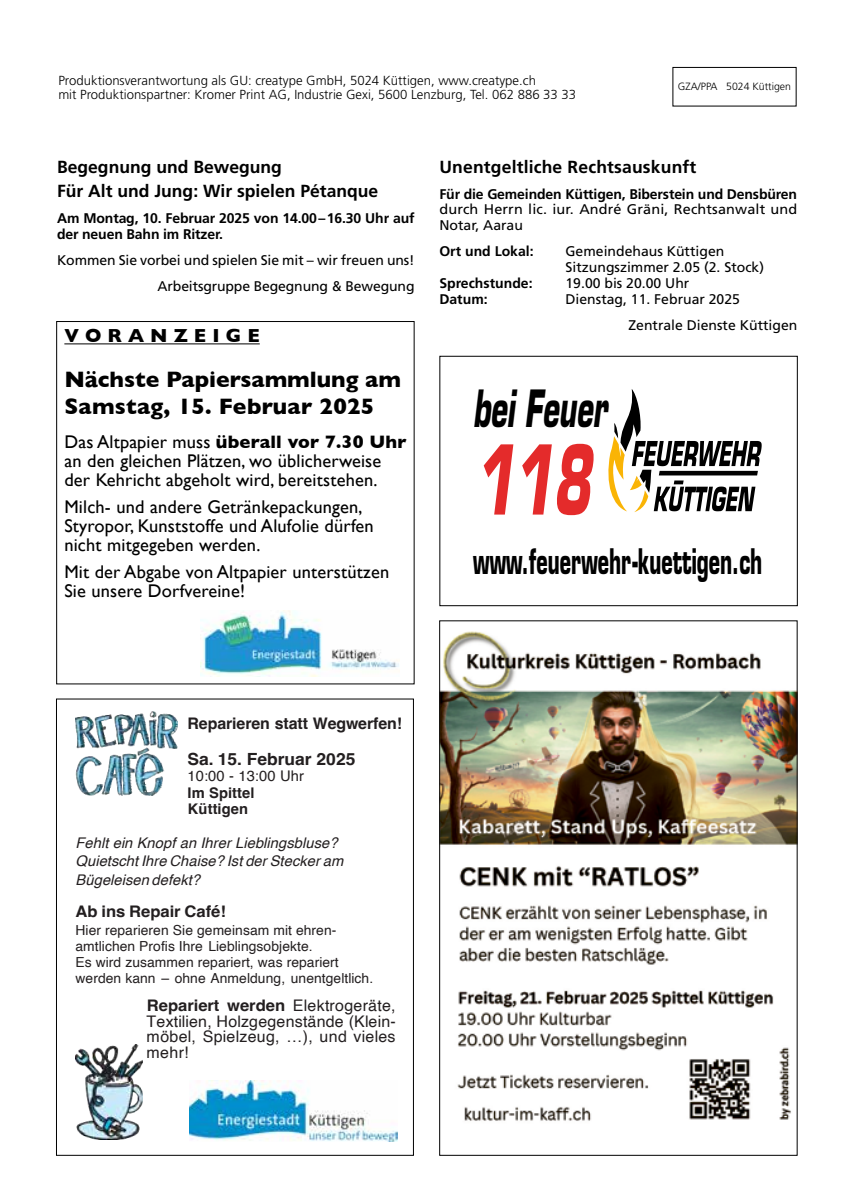
<style>
.page{position:relative;width:854px;height:1201px;background:#fff}
.page>*{position:absolute;margin:0;border:0;box-sizing:border-box;transform-origin:0 0}
.t1{font:italic 700 93.62px "Eurostile";color:#e42b2b;scale:.57 1}
.t2{font:italic 700 50.05px "Eurostile";color:#000;scale:.57 1}
.t3{font:700 34.3px "Eurostile";color:#000;scale:.57 1}
.t4{font:700 22.75px/27.3px "Gill Sans";color:#000}
.t5{font:700 19.25px "Gill Sans";color:#000}
.t6{font:18.38px/19.2px "Gill Sans";letter-spacing:.01em;color:#000}
.t7{font:700 17.5px/24.5px "Frutiger LT Std";color:#000}
.t8{font:700 16.8px "Helvetica";color:#231f20;scale:1.04 1}
.t9{font:15.92px/15.6px "Helvetica";letter-spacing:.015em;color:#231f20;text-align:justify}
.t10{font:700 15.92px "Helvetica";letter-spacing:-.005em;color:#231f20}
.t11{font:700 15.92px "Helvetica";letter-spacing:-.005em;color:#231f20;scale:1.04 1}
.t12{font:italic 14.7px/18.2px "Helvetica";letter-spacing:.005em;color:#231f20}
.t13{font:700 14.7px/16.3px "Helvetica";letter-spacing:.005em;color:#231f20}
.t14{font:14.7px "Helvetica";letter-spacing:.005em;color:#231f20}
.t15{font:14px/26.2px "Frutiger LT Std";color:#000}
.t16{font:700 14px/15.8px "Frutiger LT Std";letter-spacing:-.01em;color:#000}
.t17{font:13.83px/16.1px "Helvetica";letter-spacing:.005em;color:#231f20}
.t18{font:300 13.12px/14.9px "Frutiger LT Std";color:#000}
.t19{font:300 10.5px "Frutiger LT Std";color:#000}
.s1{font-weight:700}
</style>
<div class="page">
<div style="left:672px;top:67px;width:124px;height:39px;border:1px solid #000"></div>
<hr style="left:64px;top:343px;width:196px;height:1px;background:#000">
<div style="left:56px;top:321px;width:358px;height:363px;border:1px solid #000"></div>
<img style="left:441px;top:631px;width:354px;height:490px">
<img style="left:75px;top:711px;width:103px;height:84px">
<img style="left:75px;top:1044px;width:67px;height:95px">
<img style="left:190px;top:1080px;width:207px;height:61px">
<img style="left:200px;top:610px;width:199px;height:66px">
<svg style="left:608px;top:389px;width:153px;height:123px"></svg>
<div style="left:439px;top:356px;width:358px;height:250px;border:1px solid #000"></div>
<p class="t18" style="left:58px;top:73px;width:519px">Produktionsverantwortung als GU: creatype GmbH, 5024 Küttigen, www.creatype.ch<br>mit Produktionspartner: Kromer Print AG, Industrie Gexi, 5600 Lenzburg, Tel. 062 886 33 33</p>
<p class="t19" style="left:677px;top:81px;width:115px">GZA/PPA 5024 Küttigen</p>
<p class="t7" style="left:57px;top:155px;width:322px">Begegnung und Bewegung<br>Für Alt und Jung: Wir spielen Pétanque</p>
<p class="t16" style="left:57px;top:210px;width:359px">Am Montag, 10. Februar 2025 von 14.00–16.30 Uhr auf der neuen Bahn im Ritzer.</p>
<p class="t15" style="left:57px;top:247px;width:359px;text-align:right">Kommen Sie vorbei und spielen Sie mit – wir freuen uns!<br>Arbeitsgruppe Begegnung &amp; Bewegung</p>
<p class="t5" style="left:64px;top:321px;width:197px">V O R A N Z E I G E</p>
<p class="t4" style="left:64px;top:365px;width:338px">Nächste Papiersammlung am<br>Samstag, 15. Februar 2025</p>
<p class="t6" style="left:64px;top:431px;width:343px">Das Altpapier muss <span class="s1">überall vor 7.30 Uhr </span>an den gleichen Plätzen, wo üblicherweise der Kehricht abgeholt wird, bereitstehen.</p>
<p class="t6" style="left:64px;top:497px;width:311px">Milch- und andere Getränkepackungen,<br>Styropor, Kunststoffe und Alufolie dürfen nicht mitgegeben werden.</p>
<p class="t6" style="left:64px;top:562px;width:326px">Mit der Abgabe von Altpapier unterstützen<br>Sie unsere Dorfvereine!</p>
<p class="t7" style="left:439px;top:155px;width:258px">Unentgeltliche Rechtsauskunft</p>
<p class="t16" style="left:439px;top:186px;width:359px">Für die Gemeinden Küttigen, Biberstein und Densbüren</p>
<p class="t15" style="left:439px;top:202px;width:359px;line-height:15.8px">durch Herrn lic. iur. André Gräni, Rechtsanwalt und<br>Notar, Aarau</p>
<p class="t16" style="left:439px;top:244px;width:96px">Ort und Lokal:</p>
<p class="t15" style="left:565px;top:244px;width:200px;line-height:15.8px">Gemeindehaus Küttigen<br>Sitzungszimmer 2.05 (2. Stock)</p>
<p class="t16" style="left:439px;top:275px;width:95px">Sprechstunde:</p>
<p class="t15" style="left:565px;top:270px;width:125px">19.00 bis 20.00 Uhr</p>
<p class="t16" style="left:439px;top:291px;width:50px">Datum:</p>
<p class="t15" style="left:628px;top:286px;width:170px;text-indent:-63px">Dienstag, 11. Februar 2025<br>Zentrale Dienste Küttigen</p>
<h2 class="t2" style="left:472px;top:378px;width:241px">bei Feuer</h2>
<h1 class="t1" style="left:475px;top:422px;width:212px">118</h1>
<h3 class="t3" style="left:473px;top:540px;width:508px">www.feuerwehr-kuettigen.ch</h3>
<p class="t10" style="left:187px;top:714px;width:216px">Reparieren statt Wegwerfen!</p>
<p class="t8" style="left:187px;top:748px;width:163px">Sa. 15. Februar 2025</p>
<p class="t14" style="left:187px;top:764px;width:118px">10:00 - 13:00 Uhr</p>
<p class="t13" style="left:187px;top:786px;width:68px">Im Spittel<br>Küttigen</p>
<p class="t12" style="left:75px;top:834px;width:269px">Fehlt ein Knopf an Ihrer Lieblingsbluse?<br>Quietscht Ihre Chaise? Ist der Stecker am<br>Bügeleisen defekt?</p>
<p class="t11" style="left:75px;top:902px;width:146px">Ab ins Repair Café!</p>
<p class="t17" style="left:75px;top:922px;width:299px">Hier reparieren Sie gemeinsam mit ehren&shy;amtlichen Profis Ihre Lieblingsobjekte.<br>Es wird zusammen repariert, was repariert werden kann – ohne Anmeldung, unentgeltlich.</p>
<p class="t9" style="left:146px;top:998px;width:250px"><span class="s1">Repariert werden</span> Elektrogeräte, Textilien, Holzgegenstände (Klein&shy;möbel, Spielzeug, …), und vieles mehr!</p>
</div>
